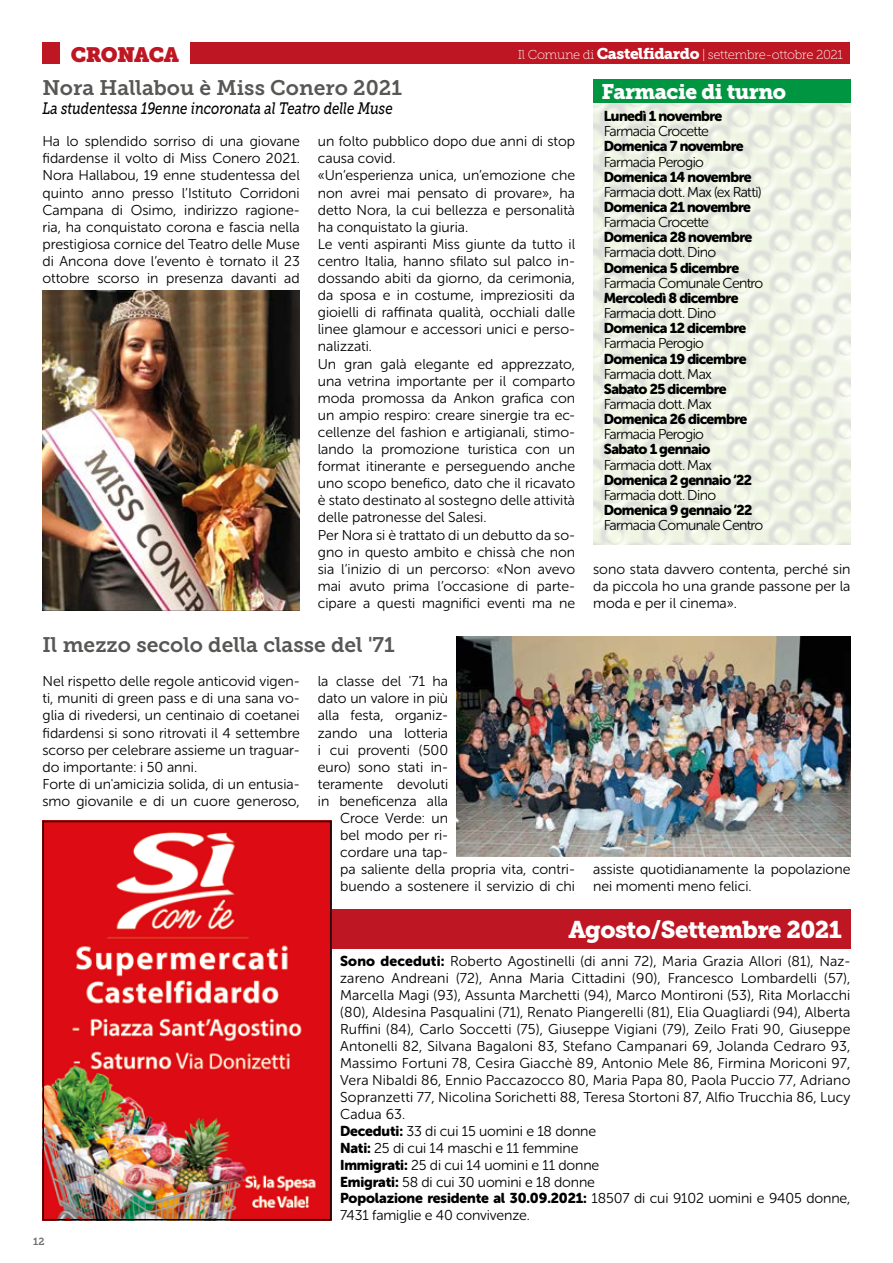
<style>
.page{position:relative;width:893px;height:1263px;background:#fff}
.page>*{position:absolute;margin:0;border:0;box-sizing:border-box;transform-origin:0 0}
.t1{font:24px "Museo Slab 900";letter-spacing:-.025em;color:#fff}
.t2{font:21px "Museo Slab 700";color:#575756}
.t3{font:21px "Museo Slab 900";letter-spacing:-.025em;color:#fff}
.t4{font:20.7px "Museo Slab";letter-spacing:-.03em;color:#be1622}
.t5{font:italic 16.5px "Museo Slab 500";color:#000;scale:.8 1}
.t6{font:14.25px/17.1px "Museo Sans Rounded 300";color:#000}
.t7{font:14.25px "Museo Sans Rounded 900";letter-spacing:-.04em;color:#000}
.t8{font:14.25px "Museo Sans Rounded 300";letter-spacing:-.045em;color:#000}
.t9{font:14.25px "Museo Sans Rounded 900";letter-spacing:-.01em;color:#000}
.t10{font:14.25px "Museo Sans Rounded 300";letter-spacing:-.05em;color:#000}
.t11{font:12.9px "Museo Slab 100";letter-spacing:-.025em;color:#fff}
.t12{font:10.35px "Museo Slab 700";color:#706f6f}
.s1{font-family:"Museo Slab 900";font-size:15.45px}
.s2{font-family:"Museo Sans Rounded 900"}
.s3{font-family:"Museo Sans Rounded 300"}
</style>
<div class="page">
<div style="left:43px;top:43px;width:807px;height:21px;background:#be1622"></div>
<div style="left:60px;top:37px;width:130px;height:35px;background:#fff"></div>
<div style="left:43px;top:909px;width:807px;height:39px;background:#be1622"></div>
<img style="left:46px;top:824px;width:283px;height:393px">
<div style="left:43px;top:821px;width:289px;height:399px;border:2px solid #000"></div>
<div style="left:593px;top:79px;width:257px;height:24px;background:#009641"></div>
<img style="left:43px;top:291px;width:257px;height:319px">
<img style="left:457px;top:636px;width:393px;height:221px">
<h3 class="t4" style="left:71px;top:43px;width:110px">CRONACA</h3>
<p class="t11" style="left:518px;top:48px;width:327px">Il Comune di <span class="s1">Castelfidardo</span> | settembre-ottobre 2021</p>
<h2 class="t2" style="left:43px;top:76px;width:361px">Nora Hallabou è Miss Conero 2021</h2>
<p class="t5" style="left:43px;top:99px;width:439px">La studentessa 19enne incoronata al Teatro delle Muse</p>
<p class="t6" style="left:43px;top:133px;width:259px;text-align:justify">Ha lo splendido sorriso di una giovane fidardense il volto di Miss Conero 2021.<br>Nora Hallabou, 19 enne studentessa del quinto anno presso l’Istituto Corridoni Campana di Osimo, indirizzo ragione&shy;ria, ha conquistato corona e fascia nella prestigiosa cornice del Teatro delle Muse di Ancona dove l’evento è tornato il 23 ottobre scorso in presenza davanti ad</p>
<p class="t6" style="left:318px;top:133px;width:259px">un folto pubblico dopo due anni di stop causa covid.<br>«Un’esperienza unica, un’emozione che non avrei mai pensato di provare», ha detto Nora, la cui bellezza e personalità ha conquistato la giuria.<br>Le venti aspiranti Miss giunte da tutto il centro Italia, hanno sfilato sul palco in&shy;dossando abiti da giorno, da cerimonia, da sposa e in costume, impreziositi da gioielli di raffinata qualità, occhiali dalle linee glamour e accessori unici e perso&shy;nalizzati.<br>Un gran galà elegante ed apprezzato, una vetrina importante per il comparto moda promossa da Ankon grafica con un ampio respiro: creare sinergie tra ec&shy;cellenze del fashion e artigianali, stimo&shy;lando la promozione turistica con un format itinerante e perseguendo anche uno scopo benefico, dato che il ricavato è stato destinato al sostegno delle attività delle patronesse del Salesi.<br>Per Nora si è trattato di un debutto da so&shy;gno in questo ambito e chissà che non sia l’inizio di un percorso: «Non avevo mai avuto prima l’occasione di parte&shy;cipare a questi magnifici eventi ma ne</p>
<h2 class="t2" style="left:43px;top:633px;width:354px">Il mezzo secolo della classe del '71</h2>
<p class="t6" style="left:43px;top:673px;width:259px">Nel rispetto delle regole anticovid vigen&shy;ti, muniti di green pass e di una sana vo&shy;glia di rivedersi, un centinaio di coetanei fidardensi si sono ritrovati il 4 settembre scorso per celebrare assieme un traguar&shy;do importante: i 50 anni.<br>Forte di un'amicizia solida, di un entusia&shy;smo giovanile e di un cuore generoso,</p>
<p class="t6" style="left:318px;top:673px;width:132px">la classe del '71 ha</p>
<p class="t6" style="left:318px;top:690px;width:132px">dato un valore in più</p>
<p class="t6" style="left:318px;top:707px;width:132px">alla festa, organiz-</p>
<p class="t6" style="left:318px;top:724px;width:132px">zando una lotteria</p>
<p class="t6" style="left:318px;top:741px;width:132px">i cui proventi (500</p>
<p class="t6" style="left:318px;top:758px;width:132px">euro) sono stati in-</p>
<p class="t6" style="left:318px;top:775px;width:132px">teramente devoluti</p>
<p class="t6" style="left:318px;top:793px;width:132px">in beneficenza alla</p>
<p class="t6" style="left:340px;top:810px;width:110px">Croce Verde: un</p>
<p class="t6" style="left:340px;top:827px;width:110px">bel modo per ri-</p>
<p class="t6" style="left:340px;top:844px;width:110px">cordare una tap-</p>
<p class="t6" style="left:340px;top:861px;width:236px">pa saliente della propria vita, contri-</p>
<p class="t6" style="left:340px;top:878px;width:236px">buendo a sostenere il servizio di chi</p>
<h2 class="t3" style="left:602px;top:79px;width:186px">Farmacie di turno</h2>
<p class="t7" style="left:604px;top:108px;width:120px">Lunedì 1 novembre</p>
<p class="t10" style="left:604px;top:124px;width:107px">Farmacia Crocette</p>
<p class="t7" style="left:604px;top:138px;width:141px">Domenica 7 novembre</p>
<p class="t8" style="left:604px;top:154px;width:102px">Farmacia Perogio</p>
<p class="t7" style="left:604px;top:169px;width:149px">Domenica 14 novembre</p>
<p class="t8" style="left:604px;top:184px;width:159px">Farmacia dott. Max (ex Ratti)</p>
<p class="t7" style="left:604px;top:199px;width:149px">Domenica 21 novembre</p>
<p class="t10" style="left:604px;top:215px;width:107px">Farmacia Crocette</p>
<p class="t7" style="left:604px;top:229px;width:150px">Domenica 28 novembre</p>
<p class="t8" style="left:604px;top:245px;width:114px">Farmacia dott. Dino</p>
<p class="t7" style="left:604px;top:260px;width:137px">Domenica 5 dicembre</p>
<p class="t8" style="left:604px;top:275px;width:161px">Farmacia Comunale Centro</p>
<p class="t7" style="left:604px;top:290px;width:136px">Mercoledì 8 dicembre</p>
<p class="t8" style="left:604px;top:305px;width:114px">Farmacia dott. Dino</p>
<p class="t7" style="left:604px;top:320px;width:144px">Domenica 12 dicembre</p>
<p class="t8" style="left:604px;top:336px;width:102px">Farmacia Perogio</p>
<p class="t7" style="left:604px;top:350px;width:144px">Domenica 19 dicembre</p>
<p class="t8" style="left:604px;top:366px;width:110px">Farmacia dott. Max</p>
<p class="t7" style="left:604px;top:381px;width:124px">Sabato 25 dicembre</p>
<p class="t8" style="left:604px;top:396px;width:110px">Farmacia dott. Max</p>
<p class="t7" style="left:604px;top:411px;width:145px">Domenica 26 dicembre</p>
<p class="t8" style="left:604px;top:427px;width:102px">Farmacia Perogio</p>
<p class="t7" style="left:604px;top:441px;width:108px">Sabato 1 gennaio</p>
<p class="t8" style="left:604px;top:457px;width:110px">Farmacia dott. Max</p>
<p class="t7" style="left:604px;top:472px;width:150px">Domenica 2 gennaio ‘22</p>
<p class="t8" style="left:604px;top:487px;width:114px">Farmacia dott. Dino</p>
<p class="t7" style="left:604px;top:502px;width:150px">Domenica 9 gennaio ’22</p>
<p class="t8" style="left:604px;top:518px;width:161px">Farmacia Comunale Centro</p>
<p class="t6" style="left:593px;top:560px;width:259px;text-align:justify">sono stata davvero contenta, perché sin da piccola ho una grande passone per la moda e per il cinema».</p>
<p class="t6" style="left:593px;top:861px;width:259px">assiste quotidianamente la popolazione nei momenti meno felici.</p>
<h1 class="t1" style="left:568px;top:915px;width:275px">Agosto/Settembre 2021</h1>
<p class="t12" style="left:33px;top:1236px;width:13px">12</p>
<p class="t6" style="left:340px;top:953px;width:512px"><span class="s2">Sono deceduti:</span> Roberto Agostinelli (di anni 72), Maria Grazia Allori (81), Naz&shy;zareno Andreani (72), Anna Maria Cittadini (90), Francesco Lombardelli (57), Marcella Magi (93), Assunta Marchetti (94), Marco Montironi (53), Rita Morlacchi (80), Aldesina Pasqualini (71), Renato Piangerelli (81), Elia Quagliardi (94), Alberta Ruffini (84), Carlo Soccetti (75), Giuseppe Vigiani (79), Zeilo Frati 90, Giuseppe Antonelli 82, Silvana Bagaloni 83, Stefano Campanari 69, Jolanda Cedraro 93, Massimo Fortuni 78, Cesira Giacchè 89, Antonio Mele 86, Firmina Moriconi 97, Vera Nibaldi 86, Ennio Paccazocco 80, Maria Papa 80, Paola Puccio 77, Adriano Sopranzetti 77, Nicolina Sorichetti 88, Teresa Stortoni 87, Alfio Trucchia 86, Lucy Cadua 63.<br><span class="s2">Deceduti:</span> 33 di cui 15 uomini e 18 donne<br><span class="s2">Nati:</span> 25 di cui 14 maschi e 11 femmine<br><span class="s2">Immigrati:</span> 25 di cui 14 uomini e 11 donne<br><span class="s2">Emigrati:</span> 58 di cui 30 uomini e 18 donne</p>
<p class="t9" style="left:340px;top:1190px;width:512px">Popolazione residente al 30.09.2021: <span class="s3">18507 di cui 9102 uomini e 9405 donne,</span></p>
<p class="t6" style="left:340px;top:1207px;width:191px">7431 famiglie e 40 convivenze.</p>
</div>
